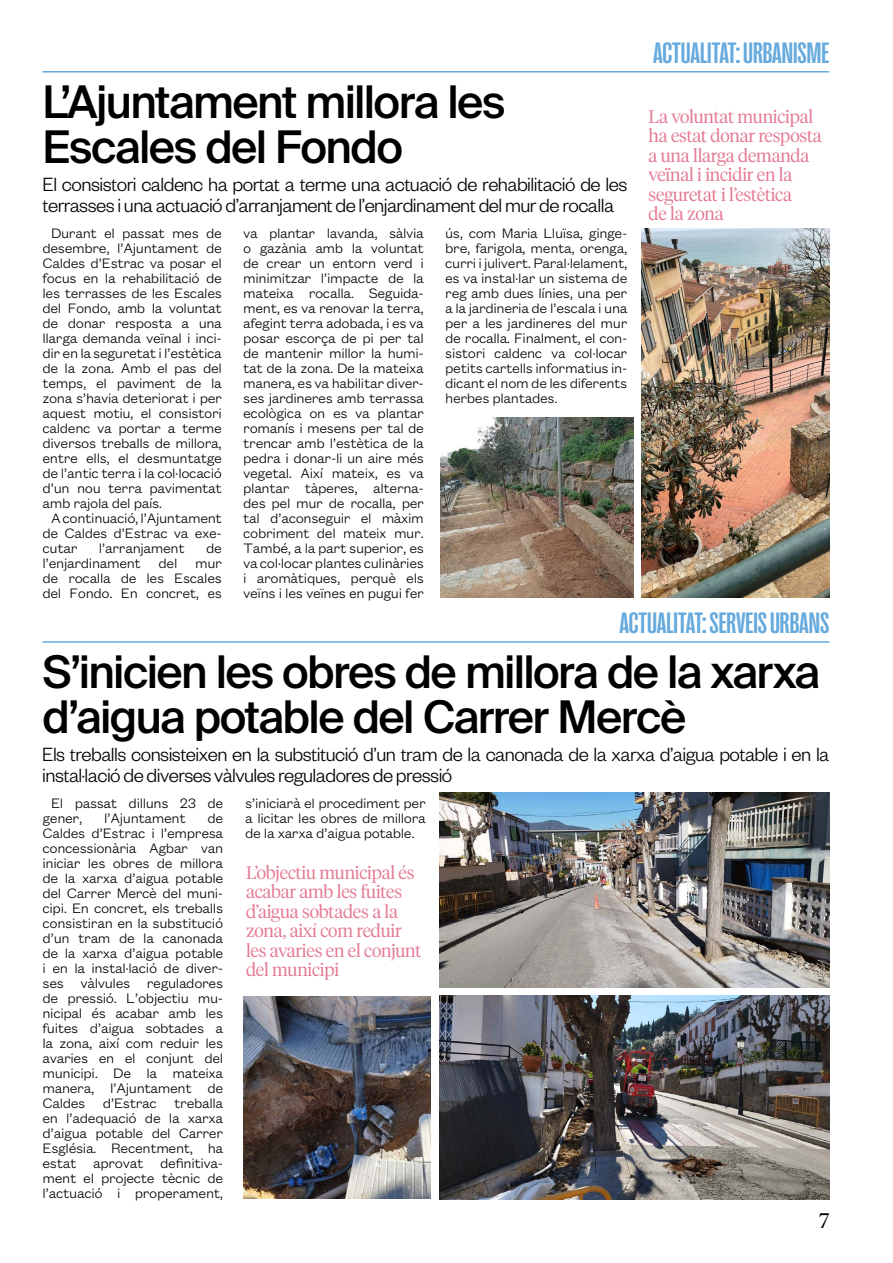
<style>
.page{position:relative;width:893px;height:1263px;background:#fff}
.page>*{position:absolute;margin:0;border:0;box-sizing:border-box;transform-origin:0 0}
.t1{font:500 45px/45px "Suisse Intl";letter-spacing:-.035em;color:#000}
.t2{font:700 30px "Right Grotesk Tight";color:#6ad}
.t3{font:300 21px/21px "Founders Grotesk";letter-spacing:-.025em;color:#000}
.t4{font:300 21px "Tiempos Headline";color:#000}
.t5{font:300 18px/19.5px "Tiempos Headline";letter-spacing:-.01em;color:#e47a92}
.t6{font:300 15px/15px "Founders Grotesk Text";letter-spacing:-.025em;color:#000;text-align:justify}
</style>
<div class="page">
<img style="left:440px;top:793px;width:389px;height:195px">
<img style="left:642px;top:229px;width:187px;height:369px">
<img style="left:440px;top:996px;width:389px;height:203px">
<img style="left:244px;top:997px;width:187px;height:202px">
<hr style="left:43px;top:71px;width:786px;height:2px;background:#6ad">
<img style="left:440px;top:417px;width:194px;height:181px">
<hr style="left:43px;top:641px;width:786px;height:2px;background:#6ad">
<h1 class="t1" style="left:43px;top:80px;width:465px">L’Ajuntament millora les<br>Escales del Fondo</h1>
<h3 class="t3" style="left:43px;top:172px;width:586px">El consistori caldenc ha portat a terme una actuació de rehabilitació de les terrasses i una actuació d’arranjament de l’enjardinament del mur de rocalla</h3>
<p class="t6" style="left:51px;top:224px;width:172px">Durant el passat mes de</p>
<p class="t6" style="left:43px;top:239px;width:181px">desembre, l’Ajuntament de</p>
<p class="t6" style="left:43px;top:254px;width:181px">Caldes d’Estrac va posar el</p>
<p class="t6" style="left:43px;top:269px;width:181px">focus en la rehabilitació de</p>
<p class="t6" style="left:43px;top:284px;width:181px">les terrasses de les Escales</p>
<p class="t6" style="left:43px;top:299px;width:181px">del Fondo, amb la voluntat</p>
<p class="t6" style="left:43px;top:314px;width:181px">de donar resposta a una</p>
<p class="t6" style="left:43px;top:329px;width:181px">llarga demanda veïnal i inci-</p>
<p class="t6" style="left:43px;top:344px;width:181px">dir en la seguretat i l’estètica</p>
<p class="t6" style="left:43px;top:359px;width:181px">de la zona. Amb el pas del</p>
<p class="t6" style="left:43px;top:374px;width:181px">temps, el paviment de la</p>
<p class="t6" style="left:43px;top:389px;width:181px">zona s’havia deteriorat i per</p>
<p class="t6" style="left:43px;top:404px;width:181px">aquest motiu, el consistori</p>
<p class="t6" style="left:43px;top:419px;width:181px">caldenc va portar a terme</p>
<p class="t6" style="left:43px;top:434px;width:181px">diversos treballs de millora,</p>
<p class="t6" style="left:43px;top:449px;width:181px">entre ells, el desmuntatge</p>
<p class="t6" style="left:43px;top:464px;width:181px">de l’antic terra i la col·locació</p>
<p class="t6" style="left:43px;top:479px;width:181px">d’un nou terra pavimentat</p>
<p class="t6" style="left:43px;top:494px;width:121px">amb rajola del país.</p>
<p class="t6" style="left:51px;top:509px;width:172px">A continuació, l’Ajuntament</p>
<p class="t6" style="left:43px;top:524px;width:181px">de Caldes d’Estrac va exe-</p>
<p class="t6" style="left:43px;top:539px;width:36px">cutar</p>
<p class="t6" style="left:99px;top:539px;width:87px">l’arranjament</p>
<p class="t6" style="left:243px;top:224px;width:182px">va plantar lavanda, sàlvia o gazània amb la voluntat de crear un entorn verd i minimitzar l’impacte de la mateixa rocalla. Seguida&shy;ment, es va renovar la terra, afegint terra adobada, i es va posar escorça de pi per tal de mantenir millor la humi&shy;tat de la zona. De la mateixa manera, es va habilitar diver&shy;ses jardineres amb terrassa ecològica on es va plantar romanís i mesens per tal de trencar amb l’estètica de la pedra i donar-li un aire més vegetal. Així mateix, es va plantar tàperes, alterna&shy;des pel mur de rocalla, per tal d’aconseguir el màxim cobriment del mateix mur.<br>També, a la part superior, es va col·locar plantes culinàries i aromàtiques, perquè els veïns i les veïnes en pugui fer</p>
<p class="t6" style="left:445px;top:224px;width:184px">ús, com Maria Lluïsa, ginge&shy;bre, farigola, menta, orenga, curri i julivert. Paral·lelament, es va instal·lar un sistema de reg amb dues línies, una per a la jardineria de l’escala i una per a les jardineres del mur de rocalla. Finalment, el con&shy;sistori caldenc va col·locar petits cartells informatius in&shy;dicant el nom de les diferents herbes plantades.</p>
<p class="t6" style="left:43px;top:539px;width:181px;text-indent:164px">de l’enjardinament del mur de rocalla de les Escales del Fondo. En concret, es</p>
<h2 class="t2" style="left:653px;top:37px;width:178px">ACTUALITAT: URBANISME</h2>
<p class="t5" style="left:649px;top:106px;width:175px">La voluntat municipal ha estat donar resposta a una llarga demanda veïnal i incidir en la seguretat i l’estètica<br>de la zona</p>
<h2 class="t2" style="left:619px;top:607px;width:211px">ACTUALITAT: SERVEIS URBANS</h2>
<h1 class="t1" style="left:42px;top:649px;width:779px">S’inicien les obres de millora de la xarxa d’aigua potable del Carrer Mercè</h1>
<h3 class="t3" style="left:42px;top:743px;width:789px">Els treballs consisteixen en la substitució d’un tram de la canonada de la xarxa d’aigua potable i en la instal·lació de diverses vàlvules reguladores de pressió</h3>
<p class="t6" style="left:43px;top:794px;width:182px;text-indent:9px">El passat dilluns 23 de gener,</p>
<p class="t6" style="left:43px;top:809px;width:182px;text-indent:165px">de Caldes d’Estrac i l’empresa concessionària Agbar van iniciar les obres de millora de la xarxa d’aigua potable del Carrer Mercè del muni&shy;cipi. En concret, els treballs consistiran en la substitució d’un tram de la canonada de la xarxa d’aigua potable i en la instal·lació de diver&shy;ses vàlvules reguladores de pressió. L’objectiu mu&shy;nicipal és acabar amb les fuites d’aigua sobtades a la zona, així com reduir les avaries en el conjunt del municipi. De la mateixa manera, l’Ajuntament de Caldes d’Estrac treballa en l’adequació de la xarxa d’aigua potable del Carrer Església. Recentment, ha estat aprovat definitiva&shy;ment el projecte tècnic de l’actuació i properament,</p>
<p class="t6" style="left:104px;top:809px;width:83px">l’Ajuntament</p>
<p class="t6" style="left:245px;top:794px;width:182px">s’iniciarà el procediment per a licitar les obres de millora de la xarxa d’aigua potable.</p>
<p class="t5" style="left:246px;top:862px;width:177px">L’objectiu municipal és acabar amb les fuites d’aigua sobtades a la zona, així com reduir les avaries en el conjunt del municipi</p>
<h3 class="t4" style="left:819px;top:1206px;width:12px">7</h3>
</div>
